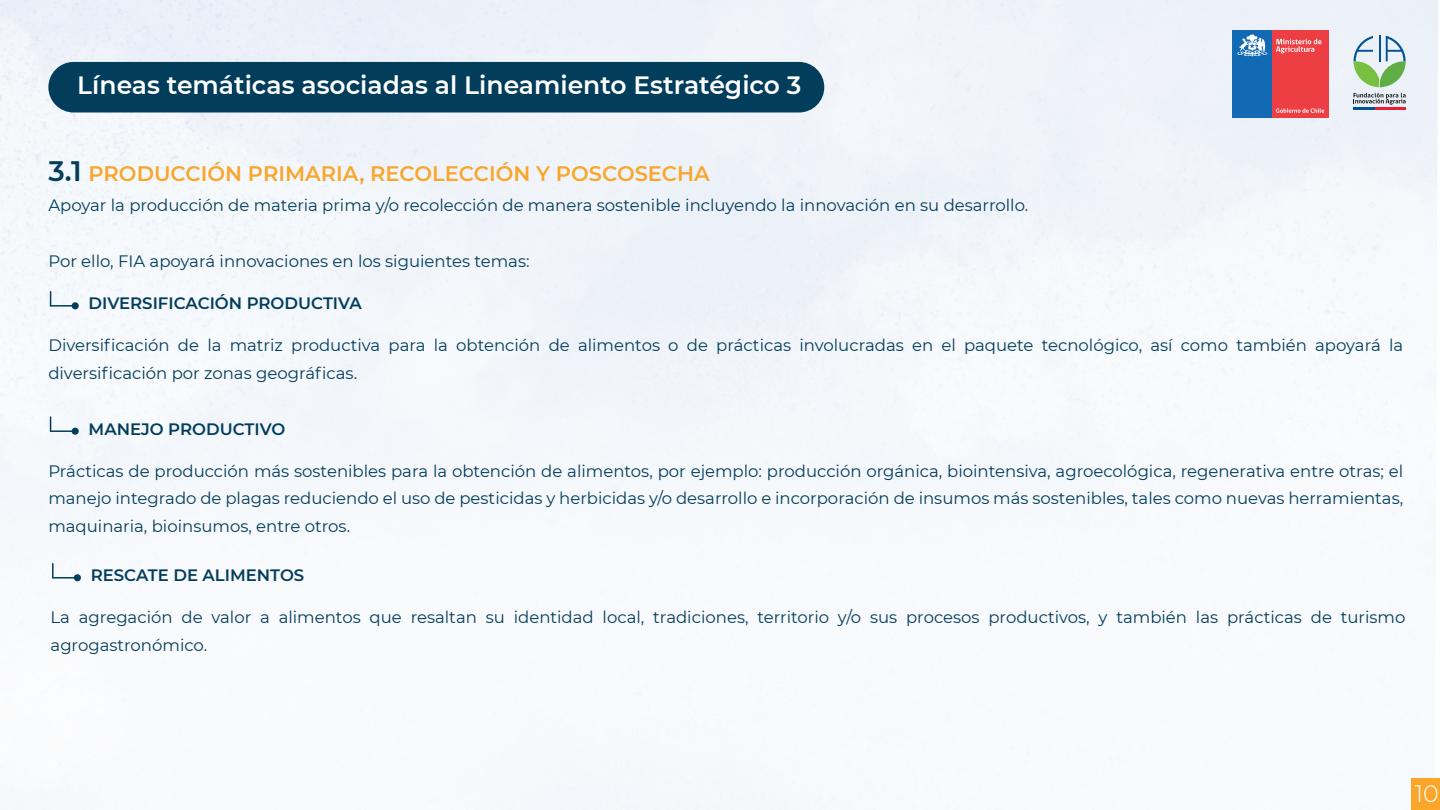
<style>
.page{position:relative;width:1440px;height:810px;background:#fff}
.page>*{position:absolute;margin:0;border:0;box-sizing:border-box;transform-origin:0 0}
.t1{font:600 25.05px "Montserrat";color:#fff}
.t2{font:300 23.77px "Montserrat";color:#fff}
.t3{font:600 21px "Montserrat";color:#f9a62b}
.t4{font:16.5px/27.8px "Montserrat";color:#023d5c}
.t5{font:600 16.5px "Montserrat";color:#023d5c}
.s1{font-size:28.12px;color:#023d5c}
</style>
<div class="page">
<img style="left:0;top:0;width:1440px;height:810px">
<div style="left:1233px;top:30px;width:39px;height:87px;background:#116ab3"></div>
<div style="left:1272px;top:30px;width:57px;height:87px;background:#ed3f43"></div>
<svg style="left:1276px;top:108px;width:48px;height:5px"></svg>
<svg style="left:1237px;top:34px;width:31px;height:23px"></svg>
<svg style="left:1276px;top:39px;width:46px;height:14px"></svg>
<svg style="left:1354px;top:93px;width:52px;height:12px"></svg>
<hr style="left:1379px;top:35px;width:2px;height:26px;background:#015396">
<svg style="left:1354px;top:36px;width:52px;height:51px;background:#abceb7"></svg>
<hr style="left:1375px;top:107px;width:31px;height:3px;background:#ed1a38">
<hr style="left:1354px;top:107px;width:21px;height:3px;background:#015396">
<div style="left:48px;top:62px;width:776px;height:51px;background:#023d5c;border-radius:25px"></div>
<hr style="left:51px;top:305px;width:24px;height:2px;background:#023d5c">
<svg style="left:50px;top:292px;width:1px;height:14px"></svg>
<div style="left:72px;top:302px;width:7px;height:7px;background:#023d5c;border-radius:50%"></div>
<hr style="left:51px;top:430px;width:24px;height:2px;background:#023d5c">
<svg style="left:50px;top:417px;width:1px;height:14px"></svg>
<div style="left:72px;top:428px;width:7px;height:7px;background:#023d5c;border-radius:50%"></div>
<hr style="left:53px;top:577px;width:24px;height:2px;background:#023d5c">
<svg style="left:52px;top:564px;width:2px;height:14px"></svg>
<div style="left:74px;top:574px;width:7px;height:7px;background:#023d5c;border-radius:50%"></div>
<div style="left:1412px;top:779px;width:28px;height:31px;background:#f9a62b"></div>
<h1 class="t1" style="left:77px;top:67px;width:726px">Líneas temáticas asociadas al Lineamiento Estratégico 3</h1>
<p class="t3" style="left:48px;top:159px;width:663px"><span class="s1">3.1</span> PRODUCCIÓN PRIMARIA, RECOLECCIÓN Y POSCOSECHA</p>
<p class="t4" style="left:48px;top:191px;width:981px">Apoyar la producción de materia prima y/o recolección de manera sostenible incluyendo la innovación en su desarrollo.</p>
<p class="t4" style="left:48px;top:247px;width:483px">Por ello, FIA apoyará innovaciones en los siguientes temas:</p>
<p class="t5" style="left:89px;top:292px;width:275px">DIVERSIFICACIÓN PRODUCTIVA</p>
<p class="t4" style="left:48px;top:331px;width:1356px">Diversificación de la matriz productiva para la obtención de alimentos o de prácticas involucradas en el paquete tecnológico, así como también apoyará la diversificación por zonas geográficas.</p>
<p class="t5" style="left:89px;top:417px;width:198px">MANEJO PRODUCTIVO</p>
<p class="t4" style="left:48px;top:456px;width:1356px;text-align:justify">Prácticas de producción más sostenibles para la obtención de alimentos, por ejemplo: producción orgánica, biointensiva, agroecológica, regenerativa entre otras; el manejo integrado de plagas reduciendo el uso de pesticidas y herbicidas y/o desarrollo e incorporación de insumos más sostenibles, tales como nuevas herramientas, maquinaria, bioinsumos, entre otros.</p>
<p class="t5" style="left:91px;top:564px;width:215px">RESCATE DE ALIMENTOS</p>
<p class="t4" style="left:51px;top:603px;width:1356px">La agregación de valor a alimentos que resaltan su identidad local, tradiciones, territorio y/o sus procesos productivos, y también las prácticas de turismo agrogastronómico.</p>
<h2 class="t2" style="left:1415px;top:777px;width:26px">10</h2>
</div>
